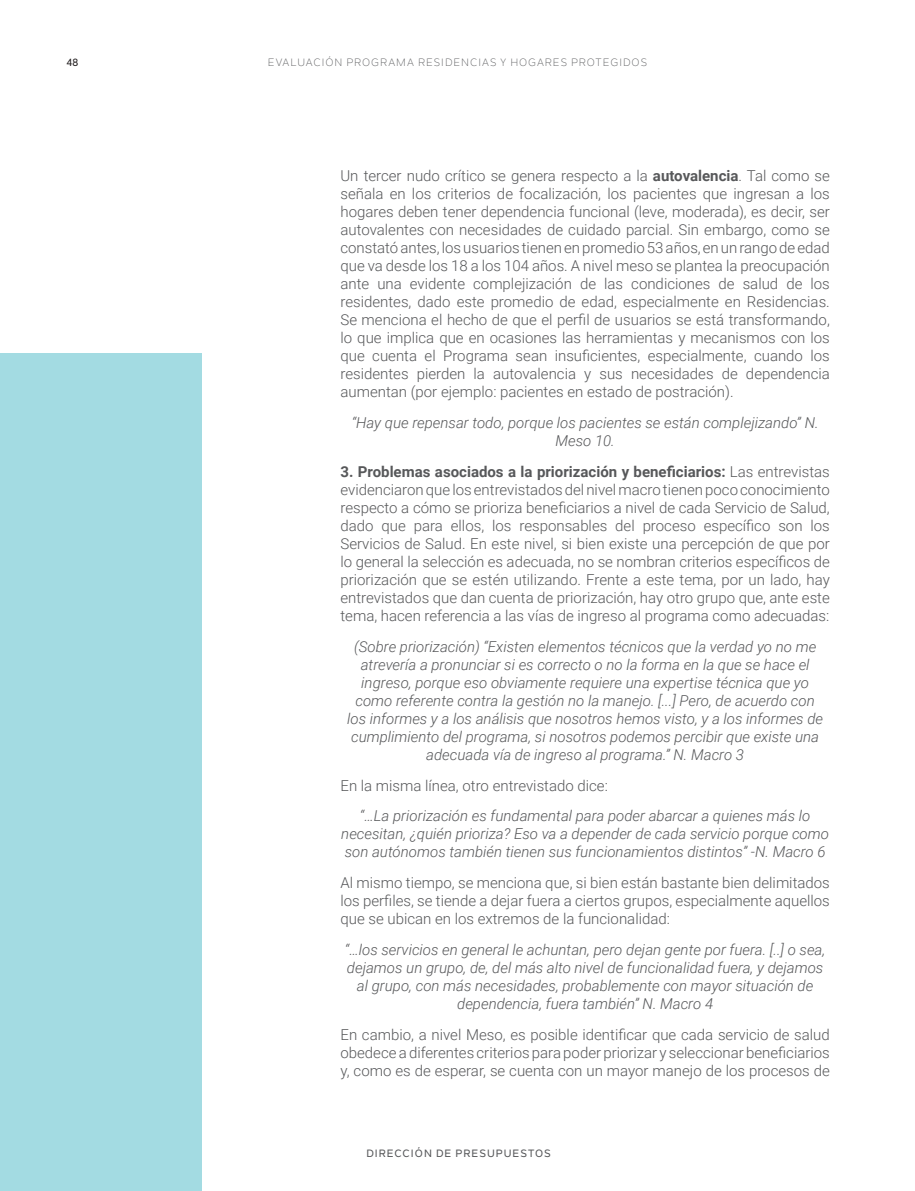
<style>
.page{position:relative;width:915px;height:1191px;background:#fff}
.page>*{position:absolute;margin:0;border:0;box-sizing:border-box;transform-origin:0 0}
.TEXTO{font:300 15px/18px "Roboto";color:#57585a;text-align:justify}
.TEXTO-2{font:italic 300 15px/18px "Roboto";color:#57585a;text-align:center}
.t1{font:10.5px "Nolan Next";letter-spacing:.1em;color:#57585a}
.t2{font:500 10.5px "Nolan Next";letter-spacing:.1em;color:#57585a}
.t3{font:500 10.5px "Nolan Next";color:#231f20}
.s1{font-weight:700}
</style>
<div class="page">
<div style="left:0;top:353px;width:202px;height:838px;background:#a3dbe2"></div>
<p class="t3" style="left:66px;top:56px;width:13px">48</p>
<p class="t1" style="left:268px;top:56px;width:380px">EVALUACIÓN PROGRAMA RESIDENCIAS Y HOGARES PROTEGIDOS</p>
<p class="TEXTO" style="left:340px;top:166px;width:491px">Un tercer nudo crítico se genera respecto a la <span class="s1">autovalencia</span>. Tal como se señala en los criterios de focalización, los pacientes que ingresan a los hogares deben tener dependencia funcional (leve, moderada), es decir, ser autovalentes con necesidades de cuidado parcial. Sin embargo, como se constató antes, los usuarios tienen en promedio 53 años, en un rango de edad que va desde los 18 a los 104 años. A nivel meso se plantea la preocupación ante una evidente complejización de las condiciones de salud de los residentes, dado este promedio de edad, especialmente en Residencias.<br>Se menciona el hecho de que el perfil de usuarios se está transformando, lo que implica que en ocasiones las herramientas y mecanismos con los que cuenta el Programa sean insuficientes, especialmente, cuando los residentes pierden la autovalencia y sus necesidades de dependencia aumentan (por ejemplo: pacientes en estado de postración).</p>
<p class="TEXTO-2" style="left:351px;top:413px;width:468px">“Hay que repensar todo, porque los pacientes se están complejizando” N.<br>Meso 10.</p>
<p class="TEXTO" style="left:340px;top:462px;width:490px"><span class="s1">3. Problemas asociados a la priorización y beneficiarios:</span> Las entrevistas evidenciaron que los entrevistados del nivel macro tienen poco conocimiento respecto a cómo se prioriza beneficiarios a nivel de cada Servicio de Salud, dado que para ellos, los responsables del proceso específico son los Servicios de Salud. En este nivel, si bien existe una percepción de que por lo general la selección es adecuada, no se nombran criterios específicos de priorización que se estén utilizando. Frente a este tema, por un lado, hay entrevistados que dan cuenta de priorización, hay otro grupo que, ante este tema, hacen referencia a las vías de ingreso al programa como adecuadas:</p>
<p class="TEXTO-2" style="left:347px;top:637px;width:477px">(Sobre priorización) “Existen elementos técnicos que la verdad yo no me atrevería a pronunciar si es correcto o no la forma en la que se hace el ingreso, porque eso obviamente requiere una expertise técnica que yo como referente contra la gestión no la manejo. [...] Pero, de acuerdo con los informes y a los análisis que nosotros hemos visto, y a los informes de cumplimiento del programa, si nosotros podemos percibir que existe una adecuada vía de ingreso al programa.” N. Macro 3</p>
<p class="TEXTO" style="left:340px;top:775px;width:269px">En la misma línea, otro entrevistado dice:</p>
<p class="TEXTO-2" style="left:341px;top:806px;width:489px">“…La priorización es fundamental para poder abarcar a quienes más lo necesitan, ¿quién prioriza? Eso va a depender de cada servicio porque como son autónomos también tienen sus funcionamientos distintos” -N. Macro 6</p>
<p class="TEXTO" style="left:340px;top:873px;width:491px">Al mismo tiempo, se menciona que, si bien están bastante bien delimitados los perfiles, se tiende a dejar fuera a ciertos grupos, especialmente aquellos que se ubican en los extremos de la funcionalidad:</p>
<p class="TEXTO-2" style="left:345px;top:940px;width:481px">“…los servicios en general le achuntan, pero dejan gente por fuera. [..] o sea, dejamos un grupo, de, del más alto nivel de funcionalidad fuera, y dejamos al grupo, con más necesidades, probablemente con mayor situación de dependencia, fuera también” N. Macro 4</p>
<p class="TEXTO" style="left:340px;top:1024px;width:490px">En cambio, a nivel Meso, es posible identificar que cada servicio de salud obedece a diferentes criterios para poder priorizar y seleccionar beneficiarios y, como es de esperar, se cuenta con un mayor manejo de los procesos de</p>
<p class="t2" style="left:366px;top:1147px;width:186px">DIRECCIÓN DE PRESUPUESTOS</p>
</div>
